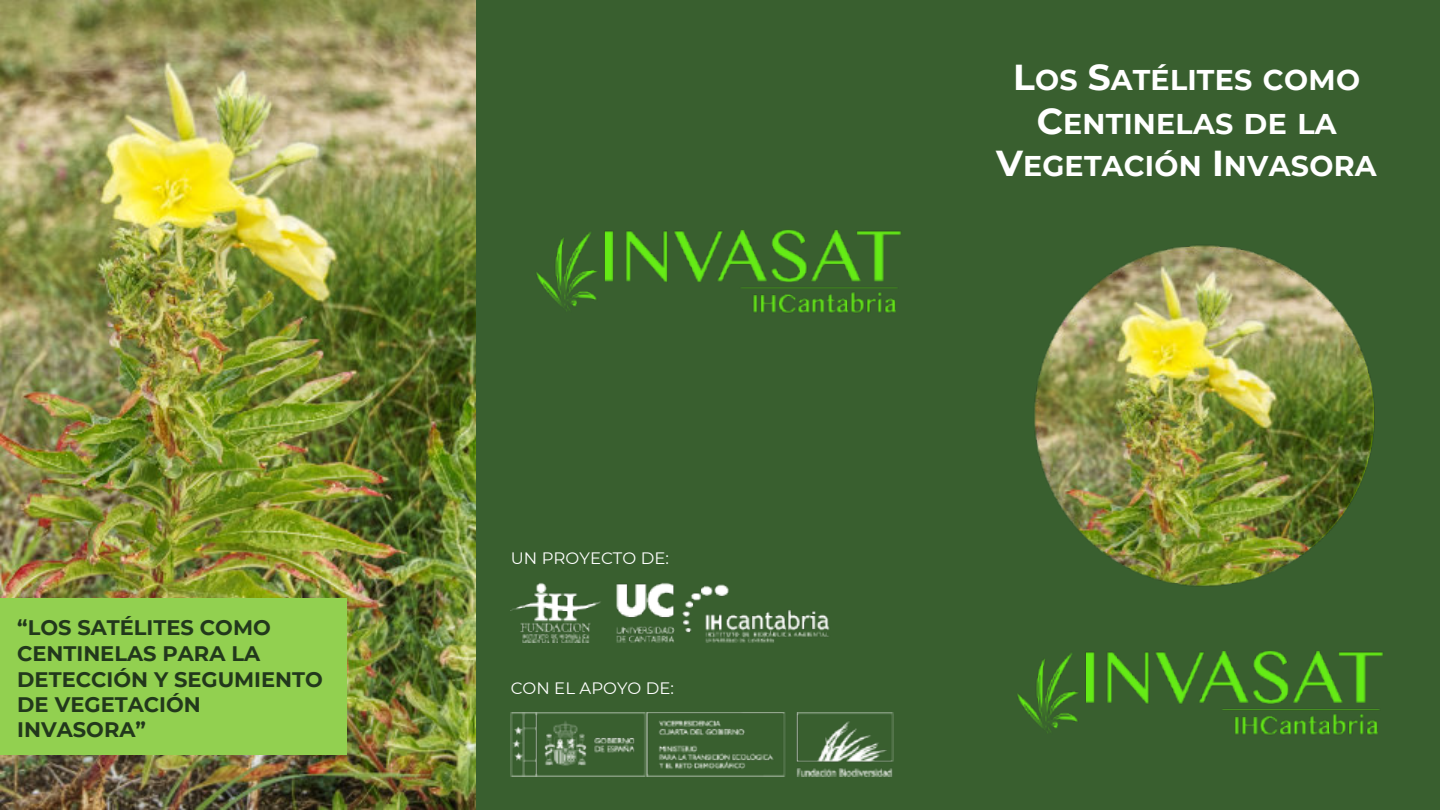
<style>
.page{position:relative;width:1440px;height:810px;background:#395f2f}
.page>*{position:absolute;margin:0;border:0;box-sizing:border-box;transform-origin:0 0}
.t1{font:700 28.5px/42.9px "Montserrat";letter-spacing:.01em;color:#fff;text-align:center}
.t2{font:700 21px/25.5px "Montserrat";color:#22381c}
.t3{font:16.5px "Montserrat";color:#fff}
.s1{font-size:36px}
</style>
<div class="page">
<img style="left:0;top:0;width:476px;height:810px">
<img style="left:536px;top:229px;width:365px;height:84px">
<div style="left:0;top:598px;width:347px;height:157px;background:#92d050"></div>
<img style="left:1017px;top:650px;width:366px;height:85px">
<img style="left:511px;top:713px;width:383px;height:64px">
<img style="left:511px;top:582px;width:319px;height:60px">
<img style="left:1034px;top:245px;width:341px;height:341px">
<p class="t2" style="left:17px;top:615px;width:307px">“LOS SATÉLITES COMO<br>CENTINELAS PARA LA<br>DETECCIÓN Y SEGUMIENTO<br>DE VEGETACIÓN<br>INVASORA”</p>
<p class="t3" style="left:511px;top:548px;width:160px">UN PROYECTO DE:</p>
<p class="t3" style="left:511px;top:678px;width:165px">CON EL APOYO DE:</p>
<h1 class="t1" style="left:996px;top:59px;width:382px"><span class="s1">L</span>OS <span class="s1">S</span>ATÉLITES COMO<br><span class="s1">C</span>ENTINELAS DE LA<br><span class="s1">V</span>EGETACIÓN <span class="s1">I</span>NVASORA</h1>
</div>
